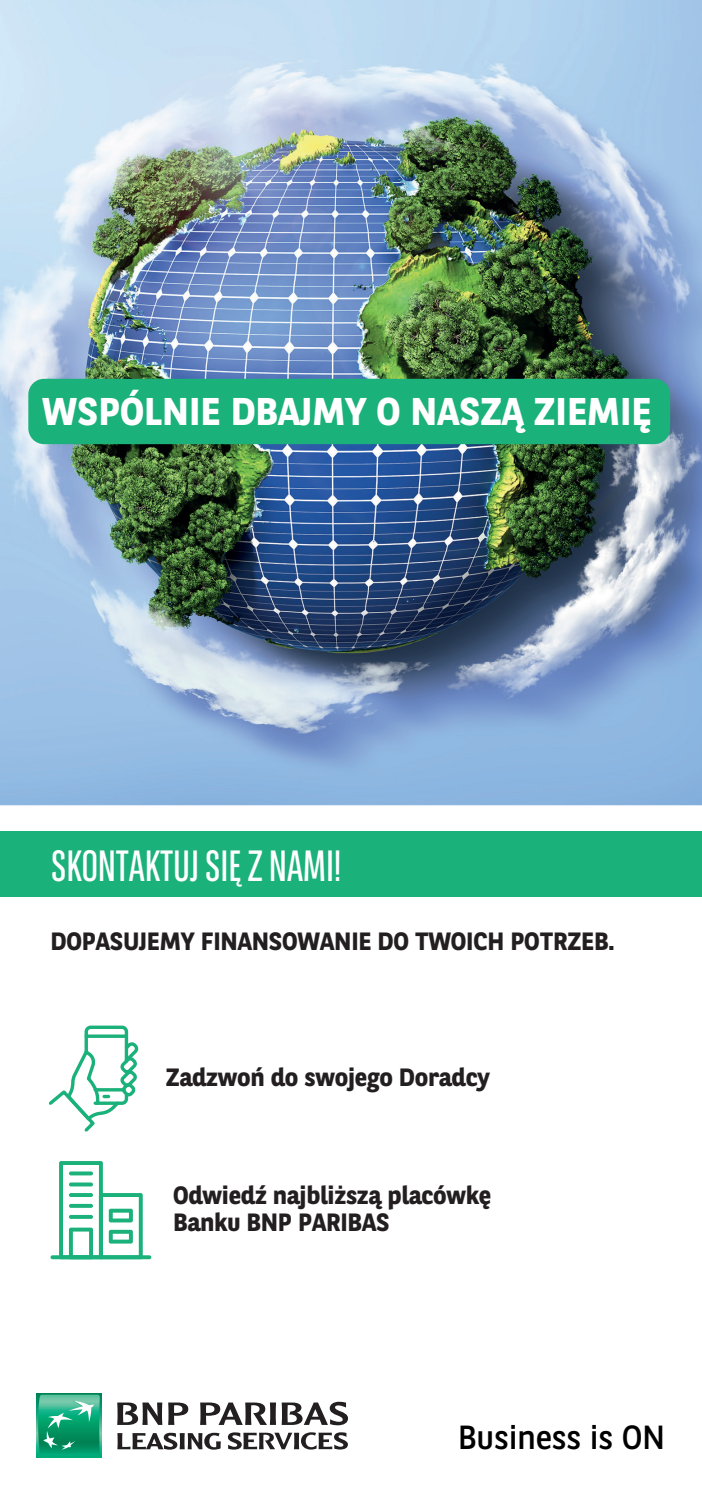
<style>
.page{position:relative;width:702px;height:1489px;background:#fff}
.page>*{position:absolute;margin:0;border:0;box-sizing:border-box;transform-origin:0 0}
.t1{font:43.5px "BNPP Sans Condensed";letter-spacing:-.005em;color:#fff}
.t2{font:700 38.5px "BNPP Sans";color:#fff}
.t3{font:33.5px "BNPP Sans";letter-spacing:-.01em;color:#000001}
.t4{font:700 25px/27.5px "BNPP Sans";letter-spacing:-.01em;color:#231f20}
</style>
<div class="page">
<img style="left:0;top:0;width:702px;height:1458px">
<div style="left:0;top:831px;width:702px;height:65px;background:#1bb17a"></div>
<div style="left:37px;top:1393px;width:64px;height:64px;background:#00ab7b"></div>
<svg style="left:38px;top:1394px;width:62px;height:59px"></svg>
<svg style="left:117px;top:1402px;width:45px;height:22px"></svg>
<svg style="left:168px;top:1402px;width:20px;height:22px"></svg>
<svg style="left:200px;top:1401px;width:148px;height:24px"></svg>
<svg style="left:117px;top:1432px;width:104px;height:17px"></svg>
<svg style="left:228px;top:1432px;width:120px;height:17px"></svg>
<div style="left:28px;top:379px;width:642px;height:65px;background:#1bb17a;border-radius:16px"></div>
<svg style="left:50px;top:1255px;width:101px;height:4px"></svg>
<svg style="left:59px;top:1160px;width:84px;height:99px"></svg>
<svg style="left:69px;top:1171px;width:24px;height:4px"></svg>
<svg style="left:69px;top:1182px;width:24px;height:4px"></svg>
<svg style="left:69px;top:1192px;width:24px;height:4px"></svg>
<svg style="left:69px;top:1203px;width:24px;height:4px"></svg>
<svg style="left:69px;top:1214px;width:24px;height:4px"></svg>
<svg style="left:46px;top:1023px;width:96px;height:111px"></svg>
<hr style="left:86px;top:1034px;width:40px;height:3px;background:#1bb17a">
<h2 class="t2" style="left:42px;top:385px;width:611px">WSPÓLNIE DBAJMY O NASZĄ ZIEMIĘ</h2>
<h1 class="t1" style="left:51px;top:836px;width:292px">SKONTAKTUJ SIĘ Z NAMI!</h1>
<p class="t4" style="left:50px;top:926px;width:565px">DOPASUJEMY FINANSOWANIE DO TWOICH POTRZEB.</p>
<p class="t4" style="left:166px;top:1062px;width:326px">Zadzwoń do swojego Doradcy</p>
<p class="t4" style="left:173px;top:1180px;width:319px">Odwiedź najbliższą placówkę<br>Banku BNP PARIBAS</p>
<h3 class="t3" style="left:458px;top:1414px;width:209px">Business is ON</h3>
</div>
